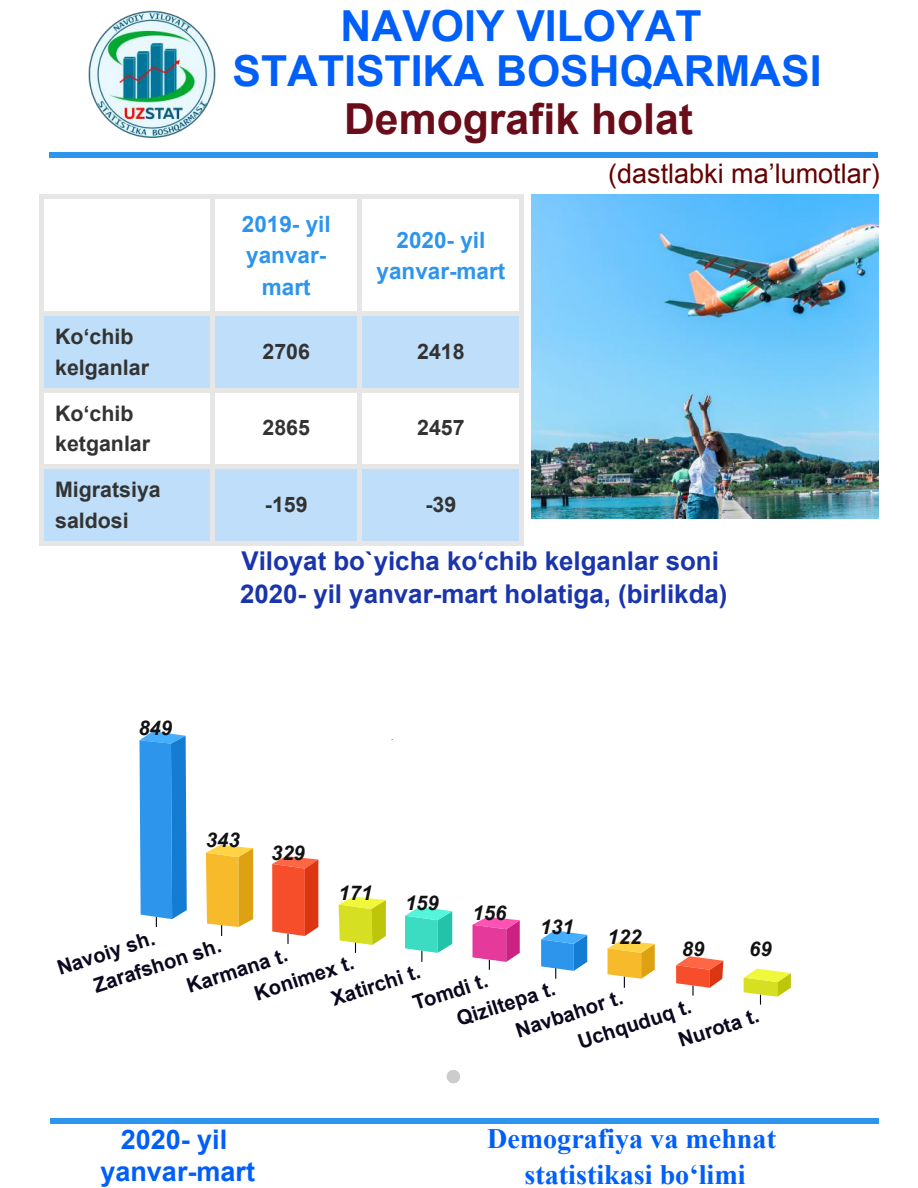
<style>
.page{position:relative;width:918px;height:1188px;background:#fff}
.page>*{position:absolute;margin:0;border:0;box-sizing:border-box;transform-origin:0 0}
.t1{font:700 42.75px/45px "Arial";color:#005ff9;text-align:center}
.t2{font:700 42.75px "Arial";color:#680d19}
.t3{font:700 28.2px/36px "Times New Roman";color:#005ff9;text-align:center}
.t4{font:27px "Arial";color:#600}
.t5{font:700 27px/32.7px "Arial";color:#005ff9;text-align:center}
.t6{font:700 25.8px/32.7px "Arial";color:#1934ac}
.t7{font:700 22.5px/31.5px "Arial";color:#2d95ec;text-align:center}
.t8{font:700 21.3px/30.3px "Arial";color:#333}
.t9{font:700 20.25px "Arial";color:#0c071f}
.t10{font:italic 700 20.25px "Arial";color:#121212}
</style>
<div class="page">
<img style="left:88px;top:10px;width:128px;height:129px">
<div style="left:50px;top:152px;width:828px;height:5px;background:#2d95ec"></div>
<div style="left:51px;top:1118px;width:828px;height:6px;background:#2d95ec"></div>
<img style="left:531px;top:195px;width:348px;height:324px">
<div style="left:42px;top:314px;width:171px;height:76px;background:#bfdef9"></div>
<div style="left:213px;top:314px;width:147px;height:76px;background:#bfdef9"></div>
<div style="left:360px;top:314px;width:162px;height:76px;background:#bfdef9"></div>
<div style="left:42px;top:467px;width:171px;height:76px;background:#bfdef9"></div>
<div style="left:213px;top:467px;width:147px;height:76px;background:#bfdef9"></div>
<div style="left:360px;top:467px;width:162px;height:76px;background:#bfdef9"></div>
<div style="left:358px;top:541px;width:166px;height:5px;background:#e6e6e6"></div>
<hr style="left:520px;top:465px;width:4px;height:81px;background:#e6e6e6">
<div style="left:210px;top:541px;width:152px;height:5px;background:#e6e6e6"></div>
<hr style="left:358px;top:465px;width:4px;height:81px;background:#e6e6e6">
<div style="left:39px;top:541px;width:176px;height:5px;background:#e6e6e6"></div>
<div style="left:39px;top:465px;width:5px;height:81px;background:#e6e6e6"></div>
<div style="left:210px;top:465px;width:5px;height:81px;background:#e6e6e6"></div>
<hr style="left:358px;top:465px;width:166px;height:4px;background:#e6e6e6">
<hr style="left:520px;top:388px;width:4px;height:81px;background:#e6e6e6">
<hr style="left:210px;top:465px;width:152px;height:4px;background:#e6e6e6">
<hr style="left:358px;top:388px;width:4px;height:81px;background:#e6e6e6">
<hr style="left:39px;top:465px;width:176px;height:4px;background:#e6e6e6">
<div style="left:39px;top:388px;width:5px;height:81px;background:#e6e6e6"></div>
<div style="left:210px;top:388px;width:5px;height:81px;background:#e6e6e6"></div>
<div style="left:358px;top:388px;width:166px;height:5px;background:#e6e6e6"></div>
<hr style="left:520px;top:312px;width:4px;height:81px;background:#e6e6e6">
<div style="left:210px;top:388px;width:152px;height:5px;background:#e6e6e6"></div>
<hr style="left:358px;top:312px;width:4px;height:81px;background:#e6e6e6">
<div style="left:39px;top:388px;width:176px;height:5px;background:#e6e6e6"></div>
<div style="left:39px;top:312px;width:5px;height:81px;background:#e6e6e6"></div>
<div style="left:210px;top:312px;width:5px;height:81px;background:#e6e6e6"></div>
<hr style="left:358px;top:195px;width:166px;height:4px;background:#e6e6e6">
<hr style="left:358px;top:312px;width:166px;height:4px;background:#e6e6e6">
<hr style="left:520px;top:195px;width:4px;height:121px;background:#e6e6e6">
<hr style="left:210px;top:195px;width:152px;height:4px;background:#e6e6e6">
<hr style="left:210px;top:312px;width:152px;height:4px;background:#e6e6e6">
<hr style="left:358px;top:195px;width:4px;height:121px;background:#e6e6e6">
<hr style="left:39px;top:195px;width:176px;height:4px;background:#e6e6e6">
<hr style="left:39px;top:312px;width:176px;height:4px;background:#e6e6e6">
<div style="left:39px;top:195px;width:5px;height:121px;background:#e6e6e6"></div>
<div style="left:210px;top:195px;width:5px;height:121px;background:#e6e6e6"></div>
<svg style="left:140px;top:731px;width:47px;height:196px;background:#3a98e7"></svg>
<svg style="left:206px;top:845px;width:47px;height:91px;background:#f1c048"></svg>
<svg style="left:272px;top:856px;width:46px;height:88px;background:#f16547"></svg>
<svg style="left:339px;top:897px;width:47px;height:56px"></svg>
<svg style="left:405px;top:907px;width:47px;height:55px"></svg>
<svg style="left:472px;top:917px;width:48px;height:53px"></svg>
<svg style="left:541px;top:930px;width:46px;height:49px"></svg>
<svg style="left:608px;top:940px;width:47px;height:48px"></svg>
<svg style="left:676px;top:956px;width:47px;height:40px"></svg>
<svg style="left:744px;top:969px;width:47px;height:36px"></svg>
<svg style="left:447px;top:1070px;width:13px;height:13px"></svg>
<h1 class="t1" style="left:233px;top:4px;width:591px">NAVOIY VILOYAT<br>STATISTIKA BOSHQARMASI</h1>
<h1 class="t2" style="left:344px;top:90px;width:351px">Demografik holat</h1>
<h3 class="t4" style="left:608px;top:156px;width:273px">(dastlabki ma’lumotlar)</h3>
<p class="t8" style="left:55px;top:322px;width:95px">Ko‘chib kelganlar</p>
<p class="t8" style="left:55px;top:399px;width:97px">Ko‘chib ketganlar</p>
<p class="t8" style="left:55px;top:475px;width:107px">Migratsiya saldosi</p>
<p class="t7" style="left:242px;top:209px;width:90px">2019- yil yanvar&shy;mart</p>
<p class="t7" style="left:377px;top:225px;width:130px">2020- yil yanvar-mart</p>
<p class="t8" style="left:263px;top:337px;width:49px">2706</p>
<p class="t8" style="left:417px;top:337px;width:49px">2418</p>
<p class="t8" style="left:263px;top:413px;width:49px">2865</p>
<p class="t8" style="left:417px;top:413px;width:49px">2457</p>
<p class="t8" style="left:265px;top:490px;width:44px">-159</p>
<p class="t8" style="left:426px;top:490px;width:32px">-39</p>
<p class="t6" style="left:240px;top:546px;width:489px">Viloyat bo`yicha ko‘chib kelganlar soni<br>2020- yil yanvar-mart holatiga, (birlikda)</p>
<p class="t10" style="left:138px;top:714px;width:35px">849</p>
<p class="t10" style="left:206px;top:827px;width:35px">343</p>
<p class="t10" style="left:271px;top:839px;width:35px">329</p>
<p class="t10" style="left:339px;top:879px;width:35px">171</p>
<p class="t10" style="left:405px;top:890px;width:35px">159</p>
<p class="t10" style="left:472px;top:900px;width:35px">156</p>
<p class="t10" style="left:540px;top:913px;width:35px">131</p>
<p class="t10" style="left:608px;top:923px;width:35px">122</p>
<p class="t9" style="left:54px;top:956px;width:103px;rotate:-18deg">Navoiy sh.</p>
<p class="t9" style="left:90px;top:973px;width:134px;rotate:-18deg">Zarafshon sh.</p>
<p class="t10" style="left:682px;top:936px;width:24px">89</p>
<p class="t10" style="left:749px;top:936px;width:24px">69</p>
<p class="t9" style="left:183px;top:974px;width:106px;rotate:-18deg">Karmana t.</p>
<p class="t9" style="left:251px;top:981px;width:105px;rotate:-18deg">Konimex t.</p>
<p class="t9" style="left:328px;top:987px;width:94px;rotate:-18deg">Xatirchi t.</p>
<p class="t9" style="left:410px;top:991px;width:79px;rotate:-18deg">Tomdi t.</p>
<p class="t9" style="left:453px;top:1007px;width:104px;rotate:-18deg">Qiziltepa t.</p>
<p class="t9" style="left:512px;top:1018px;width:113px;rotate:-18deg">Navbahor t.</p>
<p class="t9" style="left:574px;top:1029px;width:120px;rotate:-18deg">Uchquduq t.</p>
<p class="t9" style="left:675px;top:1028px;width:85px;rotate:-18deg">Nurota t.</p>
<h3 class="t5" style="left:100px;top:1124px;width:156px">2020- yil yanvar-mart</h3>
<h2 class="t3" style="left:487px;top:1119px;width:291px">Demografiya va mehnat statistikasi bo‘limi</h2>
</div>
